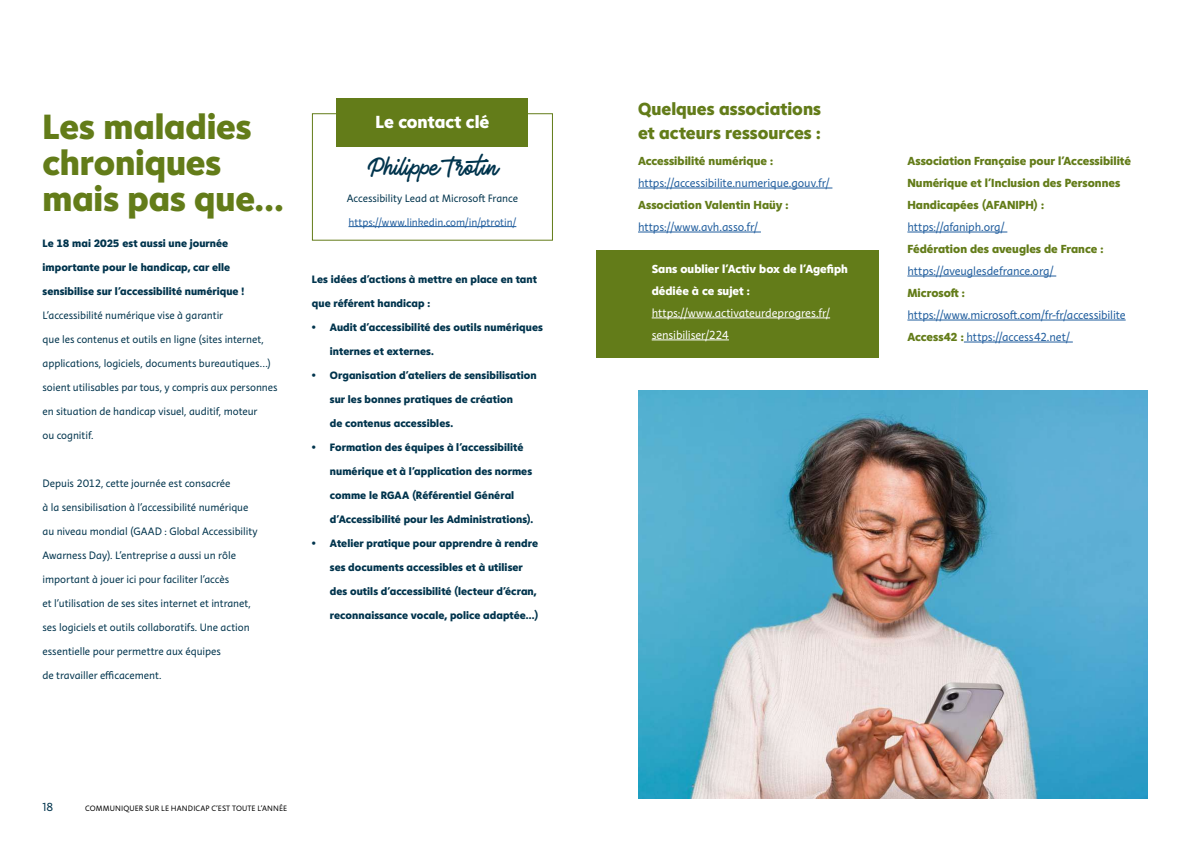
<style>
.page{position:relative;width:1191px;height:842px;background:#fff}
.page>*{position:absolute;margin:0;border:0;box-sizing:border-box;transform-origin:0 0}
.t1{font:800 36px/36px "Instant 5";letter-spacing:-.005em;color:#637c19}
.t2{font:33px "Auto Rich";letter-spacing:.015em;color:#00344d}
.t3{font:800 18px/24px "Instant 5";color:#637c19}
.t4{font:800 18px "Instant 5";color:#fff}
.t5{font:12px/22px "Instant 3";letter-spacing:-.005em;color:#215e9e}
.t6{font:800 12px/22px "Instant 5";color:#637c19}
.t7{font:12px/22px "Instant 3";letter-spacing:-.005em;color:#fff}
.t8{font:800 12px/22px "Instant 5";color:#fff}
.t9{font:12px "Instant 3";color:#00344d}
.t10{font:11px/24px "Instant 3";color:#00344d}
.t11{font:800 11px/24px "Instant 5";letter-spacing:.005em;color:#00344d}
.t12{font:11px "Instant 3";color:#215e9e}
.t13{font:8px "Instant 3";letter-spacing:.01em;color:#000}
.s1{font-family:"Instant 5";font-weight:800;color:#637c19}
</style>
<div class="page">
<hr style="left:348px;top:226px;width:168px;height:1px;background:#215e9e">
<div style="left:312px;top:113px;width:241px;height:128px;border:1px solid #637c19"></div>
<div style="left:336px;top:98px;width:192px;height:48px;background:#637c19"></div>
<hr style="left:638px;top:188px;width:194px;height:1px;background:#215e9e">
<hr style="left:638px;top:232px;width:123px;height:1px;background:#215e9e">
<hr style="left:907px;top:232px;width:100px;height:1px;background:#215e9e">
<hr style="left:907px;top:276px;width:149px;height:1px;background:#215e9e">
<hr style="left:907px;top:320px;width:218px;height:1px;background:#215e9e">
<hr style="left:964px;top:342px;width:108px;height:1px;background:#215e9e">
<div style="left:596px;top:250px;width:282px;height:107px;background:#637c19"></div>
<hr style="left:651px;top:318px;width:179px;height:1px;background:#fff">
<hr style="left:651px;top:340px;width:78px;height:1px;background:#fff">
<img style="left:638px;top:391px;width:510px;height:408px">
<h1 class="t1" style="left:43px;top:108px;width:242px">Les maladies chroniques mais pas que…</h1>
<p class="t11" style="left:43px;top:231px;width:203px">Le 18 mai 2025 est aussi une journée importante pour le handicap, car elle sensibilise sur l’accessibilité numérique !</p>
<p class="t10" style="left:43px;top:303px;width:237px">L’accessibilité numérique vise à garantir<br>que les contenus et outils en ligne (sites internet, applications, logiciels, documents bureautiques…) soient utilisables par tous, y compris aux personnes en situation de handicap visuel, auditif, moteur<br>ou cognitif.</p>
<p class="t10" style="left:43px;top:471px;width:217px">Depuis 2012, cette journée est consacrée<br>à la sensibilisation à l’accessibilité numérique au niveau mondial (GAAD : Global Accessibility Awarness Day). L’entreprise a aussi un rôle important à jouer ici pour faciliter l’accès<br>et l’utilisation de ses sites internet et intranet, ses logiciels et outils collaboratifs. Une action essentielle pour permettre aux équipes<br>de travailler efficacement.</p>
<h3 class="t4" style="left:375px;top:109px;width:115px">Le contact clé</h3>
<h2 class="t2" style="left:368px;top:153px;width:131px">Philippe Trotin</h2>
<p class="t10" style="left:347px;top:186px;width:173px">Accessibility Lead at Microsoft France</p>
<p class="t12" style="left:348px;top:215px;width:169px">https://www.linkedin.com/in/ptrotin/</p>
<p class="t11" style="left:312px;top:267px;width:227px">Les idées d’actions à mettre en place en tant que référent handicap :</p>
<p class="t11" style="left:330px;top:315px;width:214px;text-indent:-18px">• Audit d’accessibilité des outils numériques internes et externes.</p>
<p class="t11" style="left:330px;top:363px;width:208px;text-indent:-18px">• Organisation d’ateliers de sensibilisation sur les bonnes pratiques de création<br>de contenus accessibles.</p>
<p class="t11" style="left:330px;top:435px;width:205px;text-indent:-18px">• Formation des équipes à l’accessibilité numérique et à l’application des normes comme le RGAA (Référentiel Général d’Accessibilité pour les Administrations).</p>
<p class="t11" style="left:330px;top:531px;width:210px;text-indent:-18px">• Atelier pratique pour apprendre à rendre ses documents accessibles et à utiliser des outils d’accessibilité (lecteur d’écran, reconnaissance vocale, police adaptée…)</p>
<p class="t9" style="left:43px;top:799px;width:12px">18</p>
<p class="t13" style="left:85px;top:803px;width:204px">COMMUNIQUER SUR LE HANDICAP C'EST TOUTE L'ANNÉE</p>
<h3 class="t3" style="left:638px;top:96px;width:184px">Quelques associations et acteurs ressources :</h3>
<p class="t6" style="left:638px;top:149px;width:136px">Accessibilité numérique :</p>
<p class="t5" style="left:638px;top:172px;width:193px">https://accessibilite.numerique.gouv.fr/</p>
<p class="t6" style="left:638px;top:193px;width:152px">Association Valentin Haüy :</p>
<p class="t5" style="left:638px;top:216px;width:122px">https://www.avh.asso.fr/</p>
<p class="t8" style="left:651px;top:257px;width:198px">Sans oublier l’Activ box de l’Agefiph dédiée à ce sujet :</p>
<p class="t7" style="left:651px;top:302px;width:180px">https://www.activateurdeprogres.fr/ sensibiliser/224</p>
<p class="t6" style="left:907px;top:149px;width:225px">Association Française pour l’Accessibilité<br>Numérique et l’Inclusion des Personnes<br>Handicapées (AFANIPH) :</p>
<p class="t5" style="left:907px;top:216px;width:99px">https://afaniph.org/</p>
<p class="t6" style="left:907px;top:237px;width:197px">Fédération des aveugles de France :</p>
<p class="t5" style="left:907px;top:260px;width:148px">https://aveuglesdefrance.org/</p>
<p class="t6" style="left:907px;top:281px;width:59px">Microsoft :</p>
<p class="t5" style="left:907px;top:304px;width:220px">https://www.microsoft.com/fr-fr/accessibilite<br><span class="s1">Access42 :</span> https://access42.net/</p>
</div>
